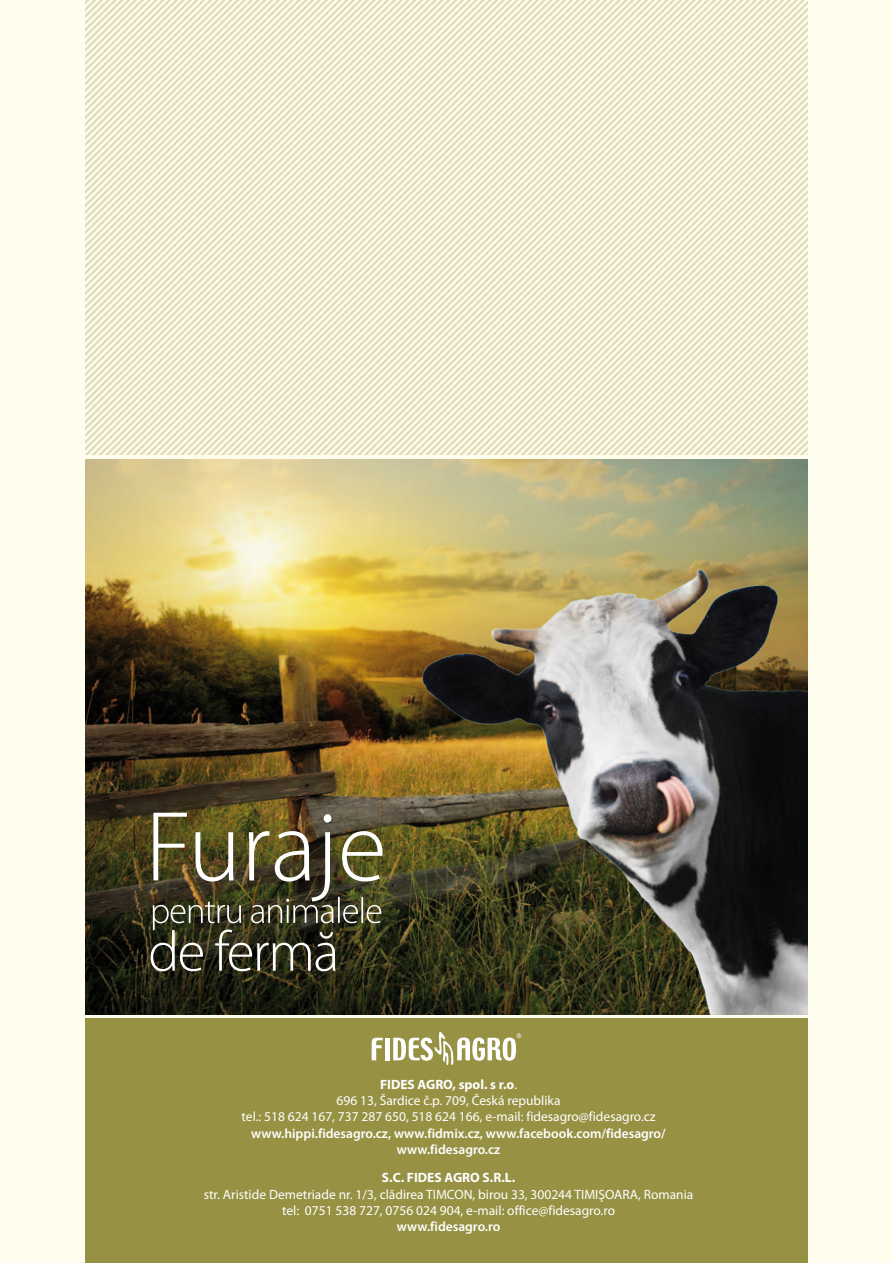
<style>
.page{position:relative;width:893px;height:1263px;background:#fffdee}
.page>*{position:absolute;margin:0;border:0;box-sizing:border-box;transform-origin:0 0}
.t1{font:300 100.5px "Myriad Pro";color:#fff}
.t2{font:13.5px/16.2px "Myriad Pro";color:#fff;text-align:center}
.t3{font:600 13.5px/16.2px "Myriad Pro";color:#fff}
.t4{font:700 13.5px "Myriad Pro";color:#fff}
.s1{font-weight:700}
</style>
<div class="page">
<svg style="left:85px;top:0;width:723px;height:455px"></svg>
<div style="left:85px;top:1018px;width:723px;height:245px;background:#979143"></div>
<img style="left:85px;top:459px;width:723px;height:555px">
<svg style="left:372px;top:1038px;width:11px;height:22px"></svg>
<hr style="left:385px;top:1038px;width:4px;height:22px;background:#fff">
<svg style="left:393px;top:1031px;width:128px;height:34px"></svg>
<img style="left:397px;top:525px;width:411px;height:489px">
<svg style="left:150px;top:897px;width:231px;height:74px;background:#4c4c39"></svg>
<h1 class="t1" style="left:145px;top:792px;width:243px">Furaje</h1>
<p class="t2" style="left:242px;top:1076px;width:416px"><span class="s1">FIDES AGRO, spol. s r.o</span>.<br>696 13, Šardice č.p. 709, Česká republika<br>tel.: 518 624 167, 737 287 650, 518 624 166, e-mail: fidesagro@fidesagro.cz</p>
<p class="t3" style="left:397px;top:1125px;width:270px;text-indent:-146px">www.hippi.fidesagro.cz, www.fidmix.cz, www.facebook.com/fidesagro/ www.fidesagro.cz</p>
<p class="t4" style="left:382px;top:1169px;width:135px">S.C. FIDES AGRO S.R.L.</p>
<p class="t2" style="left:204px;top:1186px;width:491px">str. Aristide Demetriade nr. 1/3, clădirea TIMCON, birou 33, 300244 TIMIŞOARA, Romania tel: 0751 538 727, 0756 024 904, e-mail: office@fidesagro.ro</p>
<p class="t3" style="left:397px;top:1218px;width:105px">www.fidesagro.ro</p>
</div>
